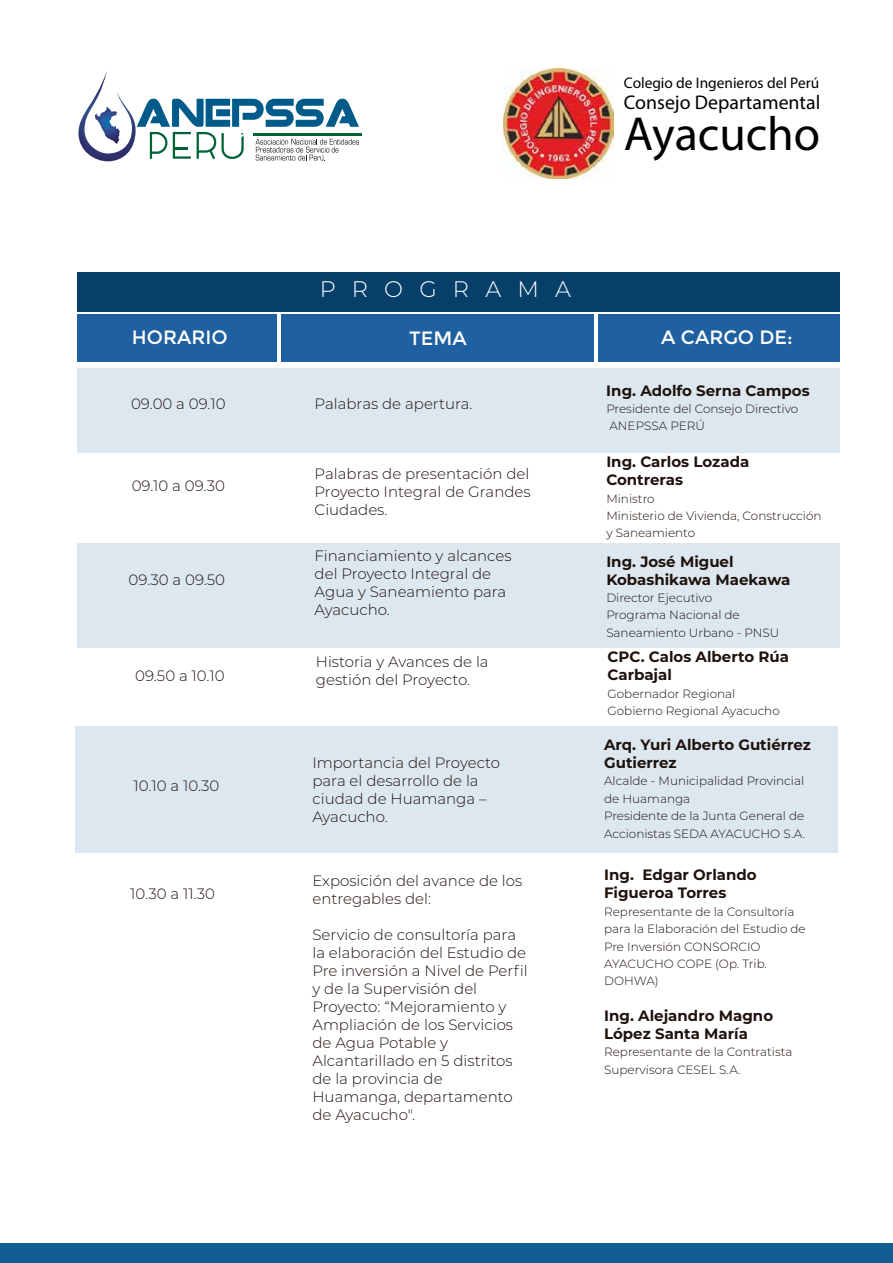
<style>
.page{position:relative;width:893px;height:1263px;background:#fff}
.page>*{position:absolute;margin:0;border:0;box-sizing:border-box;transform-origin:0 0}
.t1{font:48px "Myriad Pro";color:#000}
.t2{font:300 22.5px "Montserrat";letter-spacing:.72em;color:#fff}
.t3{font:19.8px "Myriad Pro";color:#000}
.t4{font:19.2px "Montserrat";color:#fff}
.t5{font:15.3px "Myriad Pro";color:#000}
.t6{font:300 15px/18px "Montserrat";color:#1e120d}
.t7{font:700 15px/18px "Montserrat";color:#1e120d}
.t8{font:300 12px/17.4px "Montserrat";color:#1e120d}
</style>
<div class="page">
<div style="left:0;top:1244px;width:892px;height:19px;background:#135d95"></div>
<div style="left:77px;top:272px;width:762px;height:40px;background:#053f6a"></div>
<div style="left:77px;top:368px;width:762px;height:84px;background:#dde7f0"></div>
<div style="left:77px;top:314px;width:199px;height:48px;background:#1f60a1"></div>
<div style="left:282px;top:314px;width:312px;height:48px;background:#1f60a1"></div>
<div style="left:598px;top:314px;width:241px;height:48px;background:#1f60a1"></div>
<div style="left:77px;top:543px;width:762px;height:105px;background:#dde7f0"></div>
<div style="left:75px;top:727px;width:762px;height:126px;background:#dde7f0"></div>
<hr style="left:253px;top:133px;width:108px;height:2px;background:#006236">
<svg style="left:78px;top:72px;width:281px;height:89px"></svg>
<img style="left:503px;top:69px;width:110px;height:110px">
<h2 class="t2" style="left:320px;top:274px;width:253px">PROGRAMA</h2>
<p class="t5" style="left:624px;top:74px;width:197px">Colegio de Ingenieros del Perú</p>
<h3 class="t3" style="left:624px;top:90px;width:198px">Consejo Departamental</h3>
<h1 class="t1" style="left:624px;top:104px;width:198px">Ayacucho</h1>
<p class="t4" style="left:132px;top:326px;width:97px">HORARIO</p>
<p class="t4" style="left:409px;top:327px;width:59px">TEMA</p>
<p class="t4" style="left:661px;top:327px;width:133px">A CARGO DE:</p>
<p class="t6" style="left:131px;top:394px;width:96px">09.00 a 09.10</p>
<p class="t6" style="left:315px;top:394px;width:159px">Palabras de apertura.</p>
<p class="t6" style="left:132px;top:476px;width:95px">09.10 a 09.30</p>
<p class="t6" style="left:315px;top:465px;width:218px;text-align:justify">Palabras de presentación del Proyecto Integral de Grandes Ciudades.</p>
<p class="t7" style="left:606px;top:380px;width:205px">Ing. Adolfo Serna Campos</p>
<p class="t8" style="left:606px;top:400px;width:193px">Presidente del Consejo Directivo<br>ANEPSSA PERÚ</p>
<p class="t7" style="left:606px;top:452px;width:145px">Ing. Carlos Lozada<br>Contreras</p>
<p class="t8" style="left:606px;top:489px;width:217px">Ministro<br>Ministerio de Vivienda, Construcción y Saneamiento</p>
<p class="t6" style="left:129px;top:570px;width:98px">09.30 a 09.50</p>
<p class="t6" style="left:135px;top:666px;width:91px">09.50 a 10.10</p>
<p class="t6" style="left:134px;top:777px;width:87px">10.10 a 10.30</p>
<p class="t6" style="left:130px;top:884px;width:86px">10.30 a 11.30</p>
<p class="t6" style="left:315px;top:546px;width:198px">Financiamiento y alcances del Proyecto Integral de<br>Agua y Saneamiento para<br>Ayacucho.</p>
<p class="t7" style="left:606px;top:551px;width:186px">Ing. José Miguel<br>Kobashikawa Maekawa</p>
<p class="t8" style="left:606px;top:589px;width:175px">Director Ejecutivo<br>Programa Nacional de<br>Saneamiento Urbano - PNSU</p>
<p class="t6" style="left:316px;top:653px;width:174px">Historia y Avances de la gestión del Proyecto.</p>
<p class="t7" style="left:608px;top:647px;width:183px">CPC. Calos Alberto Rúa<br>Carbajal</p>
<p class="t8" style="left:608px;top:684px;width:174px">Gobernador Regional<br>Gobierno Regional Ayacucho</p>
<p class="t6" style="left:312px;top:753px;width:189px">Importancia del Proyecto para el desarrollo de la ciudad de Huamanga –<br>Ayacucho.</p>
<p class="t6" style="left:312px;top:871px;width:211px">Exposición del avance de los entregables del:</p>
<p class="t6" style="left:312px;top:925px;width:217px">Servicio de consultoría para la elaboración del Estudio de<br>Pre inversión a Nivel de Perfil y de la Supervisión del<br>Proyecto: “Mejoramiento y<br>Ampliación de los Servicios de Agua Potable y<br>Alcantarillado en 5 distritos de la provincia de<br>Huamanga, departamento de Ayacucho".</p>
<p class="t7" style="left:604px;top:735px;width:208px">Arq. Yuri Alberto Gutiérrez<br>Gutierrez</p>
<p class="t8" style="left:604px;top:772px;width:202px">Alcalde - Municipalidad Provincial de Huamanga<br>Presidente de la Junta General de<br>Accionistas SEDA AYACUCHO S.A.</p>
<p class="t7" style="left:604px;top:865px;width:154px">Ing. Edgar Orlando<br>Figueroa Torres</p>
<p class="t8" style="left:604px;top:902px;width:203px">Representante de la Consultoría para la Elaboración del Estudio de<br>Pre Inversión CONSORCIO<br>AYACUCHO COPE (Op. Trib.<br>DOHWA)</p>
<p class="t7" style="left:604px;top:1006px;width:171px">Ing. Alejandro Magno<br>López Santa María</p>
<p class="t8" style="left:604px;top:1043px;width:190px">Representante de la Contratista<br>Supervisora CESEL S.A.</p>
</div>
